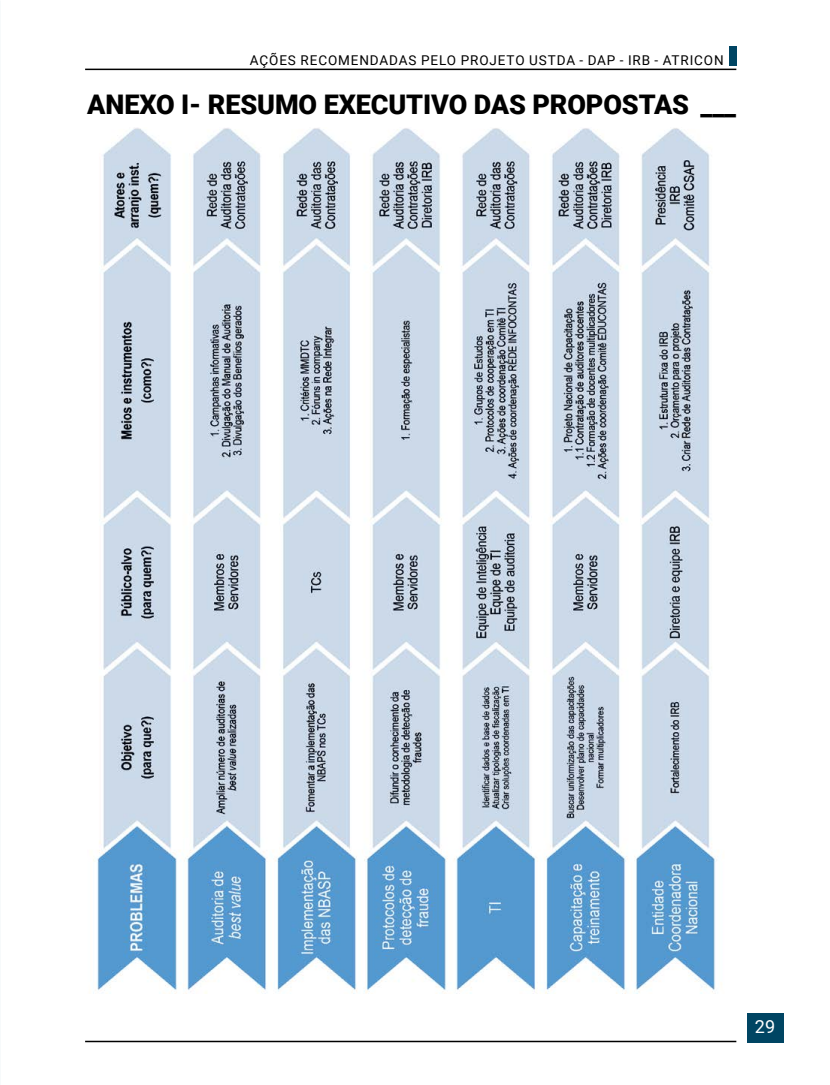
<style>
.page{position:relative;width:830px;height:1085px;background:#fff}
.page>*{position:absolute;margin:0;border:0;box-sizing:border-box;transform-origin:0 0}
.t1{font:900 27px "Roboto";letter-spacing:-.005em;color:#000}
.t2{font:18px "Roboto";color:#fff}
.t3{font:13.5px "Roboto";letter-spacing:.065em;color:#000}
</style>
<div class="page">
<div style="left:746px;top:1013px;width:36px;height:29px;background:#004563"></div>
<hr style="left:85px;top:1040px;width:651px;height:2px;background:#000">
<hr style="left:85px;top:69px;width:651px;height:1px;background:#000">
<div style="left:728px;top:47px;width:8px;height:19px;background:#004563"></div>
<img style="left:93px;top:128px;width:629px;height:865px">
<p class="t3" style="left:250px;top:51px;width:475px">AÇÕES RECOMENDADAS PELO PROJETO USTDA - DAP - IRB - ATRICON</p>
<h1 class="t1" style="left:87px;top:85px;width:650px">ANEXO I- RESUMO EXECUTIVO DAS PROPOSTAS ___</h1>
<h2 class="t2" style="left:754px;top:1014px;width:22px">29</h2>
</div>
